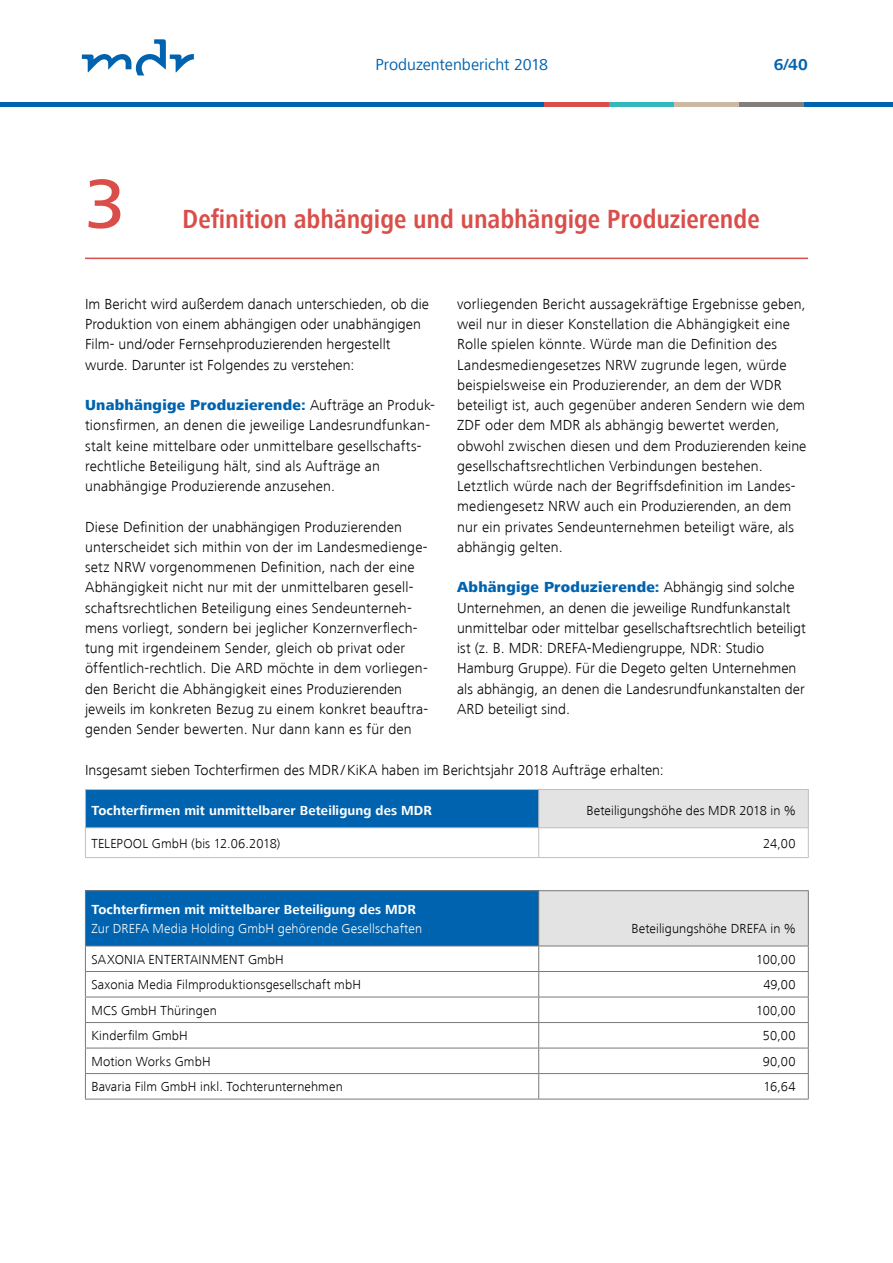
<style>
.page{position:relative;width:893px;height:1263px;background:#fff}
.page>*{position:absolute;margin:0;border:0;box-sizing:border-box;transform-origin:0 0}
.t1{font:500 72px "Frutiger Next LT";color:#da4e4a}
.t2{font:700 condensed 27px "Frutiger Next LT";letter-spacing:-.005em;color:#da4e4a}
.t3{font:16.5px "Frutiger Next LT";color:#0063af}
.t4{font:700 16.5px "Frutiger Next LT";color:#0063af}
.t5{font:300 15px/20.2px "Frutiger Next LT";letter-spacing:.01em;color:#000}
.t6{font:300 13.5px "Frutiger Next LT";letter-spacing:.01em;color:#000}
.t7{font:700 13.5px "Frutiger Next LT";letter-spacing:.01em;color:#fff}
.t8{font:300 13.5px "Frutiger Next LT";letter-spacing:.01em;color:#fff}
.s1{font-weight:800;color:#0063af}
</style>
<div class="page">
<hr style="left:0;top:102px;width:544px;height:4px;background:#0063af">
<hr style="left:544px;top:102px;width:65px;height:4px;background:#da4e4a">
<hr style="left:609px;top:102px;width:65px;height:4px;background:#31b7bc">
<hr style="left:674px;top:102px;width:65px;height:4px;background:#cdb9a3">
<hr style="left:739px;top:102px;width:65px;height:4px;background:#827e7c">
<hr style="left:804px;top:102px;width:88px;height:4px;background:#0063af">
<svg style="left:82px;top:39px;width:112px;height:36px"></svg>
<hr style="left:85px;top:258px;width:723px;height:1px;background:#da4e4a">
<div style="left:85px;top:789px;width:454px;height:39px;background:#0063af"></div>
<div style="left:539px;top:789px;width:269px;height:39px;background:#e3e3e3"></div>
<hr style="left:85px;top:789px;width:454px;height:1px;background:#c1c0c0">
<hr style="left:85px;top:790px;width:1px;height:37px;background:#c1c0c0">
<hr style="left:539px;top:789px;width:270px;height:1px;background:#c1c0c0">
<hr style="left:538px;top:790px;width:1px;height:37px;background:#c1c0c0">
<hr style="left:808px;top:790px;width:1px;height:37px;background:#c1c0c0">
<hr style="left:85px;top:827px;width:454px;height:1px;background:#c1c0c0">
<svg style="left:85px;top:828px;width:1px;height:29px"></svg>
<hr style="left:539px;top:827px;width:270px;height:1px;background:#c1c0c0">
<svg style="left:538px;top:828px;width:1px;height:29px"></svg>
<svg style="left:808px;top:828px;width:1px;height:29px"></svg>
<hr style="left:85px;top:857px;width:454px;height:1px;background:#c1c0c0">
<hr style="left:539px;top:857px;width:270px;height:1px;background:#c1c0c0">
<div style="left:85px;top:891px;width:454px;height:55px;background:#0063af"></div>
<div style="left:539px;top:891px;width:269px;height:55px;background:#e3e3e3"></div>
<svg style="left:86px;top:996px;width:452px;height:103px"></svg>
<hr style="left:85px;top:997px;width:454px;height:1px;background:#797979">
<hr style="left:85px;top:1022px;width:454px;height:1px;background:#797979">
<hr style="left:85px;top:1048px;width:454px;height:1px;background:#797979">
<hr style="left:85px;top:1073px;width:454px;height:1px;background:#797979">
<hr style="left:85px;top:1099px;width:454px;height:1px;background:#797979">
<hr style="left:539px;top:1099px;width:270px;height:1px;background:#797979">
<hr style="left:539px;top:890px;width:270px;height:1px;background:#797979">
<hr style="left:808px;top:891px;width:1px;height:55px;background:#797979">
<svg style="left:85px;top:947px;width:1px;height:152px"></svg>
<svg style="left:538px;top:946px;width:271px;height:153px"></svg>
<hr style="left:85px;top:971px;width:454px;height:1px;background:#797979">
<hr style="left:85px;top:890px;width:454px;height:1px;background:#797979">
<hr style="left:85px;top:891px;width:1px;height:55px;background:#797979">
<hr style="left:538px;top:891px;width:1px;height:55px;background:#797979">
<hr style="left:85px;top:946px;width:454px;height:1px;background:#797979">
<h1 class="t1" style="left:85px;top:164px;width:42px">3</h1>
<p class="t3" style="left:375px;top:56px;width:174px">Produzentenbericht 2018</p>
<p class="t4" style="left:774px;top:56px;width:36px">6/40</p>
<h2 class="t2" style="left:182px;top:204px;width:579px">Definition abhängige und unabhängige Produzierende</h2>
<p class="t5" style="left:85px;top:294px;width:346px">Im Bericht wird außerdem danach unterschieden, ob die Produktion von einem abhängigen oder unabhängigen Film- und/oder Fernsehproduzierenden hergestellt wurde. Darunter ist Folgendes zu verstehen:</p>
<p class="t5" style="left:85px;top:395px;width:351px"><span class="s1">Unabhängige Produzierende:</span> Aufträge an Produk&shy;tionsfirmen, an denen die jeweilige Landesrundfunkan&shy;stalt keine mittelbare oder unmittelbare gesellschafts&shy;rechtliche Beteiligung hält, sind als Aufträge an unabhängige Produzierende anzusehen.</p>
<p class="t5" style="left:85px;top:516px;width:345px">Diese Definition der unabhängigen Produzierenden unterscheidet sich mithin von der im Landesmedienge&shy;setz NRW vorgenommenen Definition, nach der eine Abhängigkeit nicht nur mit der unmittelbaren gesell&shy;schaftsrechtlichen Beteiligung eines Sendeunterneh&shy;mens vorliegt, sondern bei jeglicher Konzernverflech&shy;tung mit irgendeinem Sender, gleich ob privat oder öffentlich-rechtlich. Die ARD möchte in dem vorliegen&shy;den Bericht die Abhängigkeit eines Produzierenden jeweils im konkreten Bezug zu einem konkret beauftra&shy;genden Sender bewerten. Nur dann kann es für den</p>
<p class="t5" style="left:457px;top:294px;width:351px">vorliegenden Bericht aussagekräftige Ergebnisse geben, weil nur in dieser Konstellation die Abhängigkeit eine Rolle spielen könnte. Würde man die Definition des Landesmediengesetzes NRW zugrunde legen, würde beispielsweise ein Produzierender, an dem der WDR beteiligt ist, auch gegenüber anderen Sendern wie dem ZDF oder dem MDR als abhängig bewertet werden, obwohl zwischen diesen und dem Produzierenden keine gesellschaftsrechtlichen Verbindungen bestehen.<br>Letztlich würde nach der Begriffsdefinition im Landes&shy;mediengesetz NRW auch ein Produzierenden, an dem nur ein privates Sendeunternehmen beteiligt wäre, als abhängig gelten.</p>
<p class="t5" style="left:457px;top:577px;width:350px"><span class="s1">Abhängige Produzierende:</span> Abhängig sind solche Unternehmen, an denen die jeweilige Rundfunkanstalt unmittelbar oder mittelbar gesellschaftsrechtlich beteiligt ist (z. B. MDR: DREFA-Mediengruppe, NDR: Studio Hamburg Gruppe). Für die Degeto gelten Unternehmen als abhängig, an denen die Landesrundfunkanstalten der ARD beteiligt sind.</p>
<p class="t5" style="left:85px;top:759px;width:580px">Insgesamt sieben Tochterfirmen des MDR/KiKA haben im Berichtsjahr 2018 Aufträge erhalten:</p>
<p class="t7" style="left:91px;top:803px;width:342px">Tochterfirmen mit unmittelbarer Beteiligung des MDR</p>
<p class="t6" style="left:586px;top:803px;width:211px">Beteiligungshöhe des MDR 2018 in %</p>
<p class="t6" style="left:91px;top:836px;width:191px">TELEPOOL GmbH (bis 12.06.2018)</p>
<p class="t6" style="left:763px;top:836px;width:34px">24,00</p>
<p class="t7" style="left:91px;top:902px;width:326px">Tochterfirmen mit mittelbarer Beteiligung des MDR</p>
<p class="t8" style="left:91px;top:921px;width:332px">Zur DREFA Media Holding GmbH gehörende Gesellschaften</p>
<p class="t6" style="left:631px;top:921px;width:166px">Beteiligungshöhe DREFA in %</p>
<p class="t6" style="left:91px;top:952px;width:194px">SAXONIA ENTERTAINMENT GmbH</p>
<p class="t6" style="left:756px;top:952px;width:41px">100,00</p>
<p class="t6" style="left:91px;top:977px;width:271px">Saxonia Media Filmproduktionsgesellschaft mbH</p>
<p class="t6" style="left:763px;top:977px;width:34px">49,00</p>
<p class="t6" style="left:91px;top:1003px;width:127px">MCS GmbH Thüringen</p>
<p class="t6" style="left:756px;top:1003px;width:41px">100,00</p>
<p class="t6" style="left:91px;top:1028px;width:98px">Kinderfilm GmbH</p>
<p class="t6" style="left:763px;top:1028px;width:34px">50,00</p>
<p class="t6" style="left:91px;top:1054px;width:121px">Motion Works GmbH</p>
<p class="t6" style="left:763px;top:1054px;width:34px">90,00</p>
<p class="t6" style="left:91px;top:1079px;width:253px">Bavaria Film GmbH inkl. Tochterunternehmen</p>
<p class="t6" style="left:763px;top:1079px;width:34px">16,64</p>
</div>
